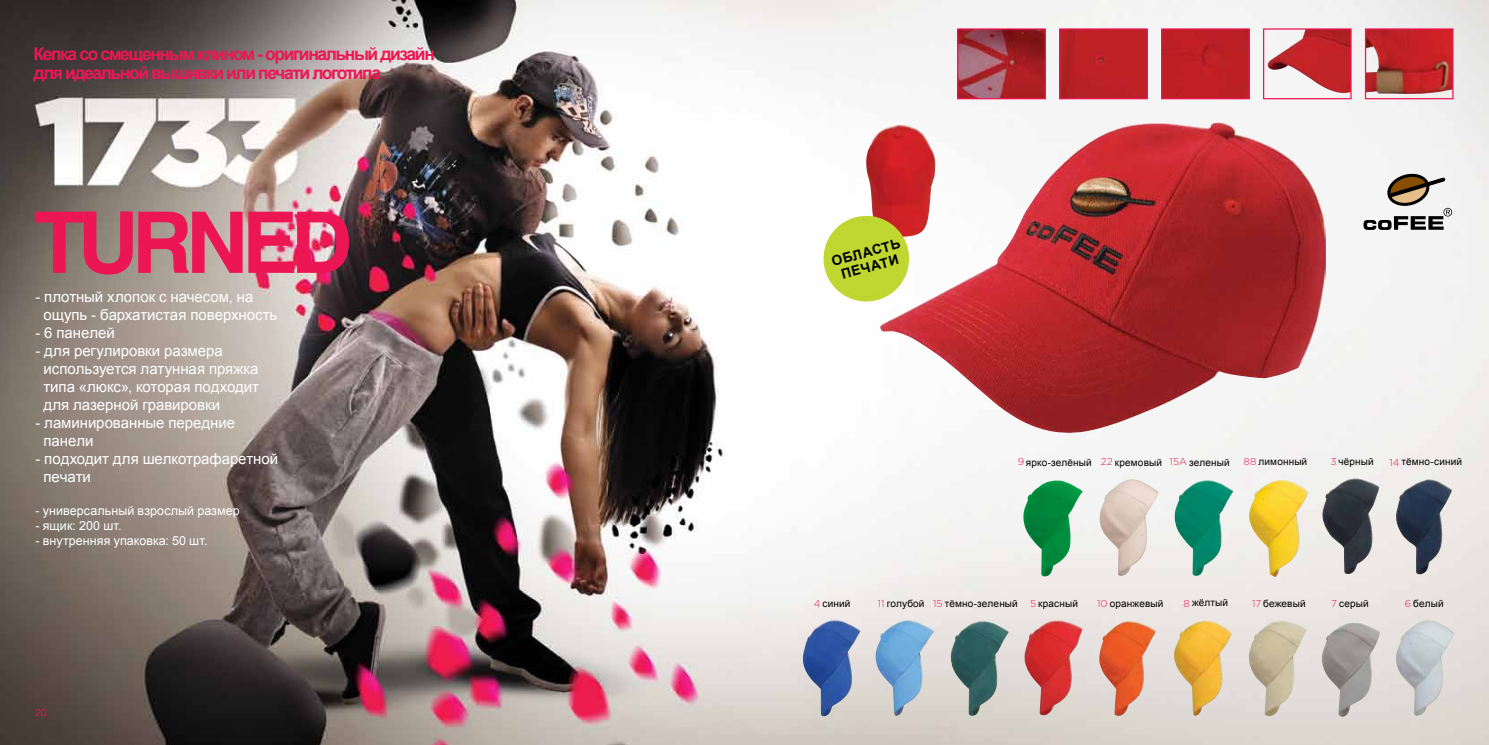
<style>
.page{position:relative;width:1489px;height:745px;background:#fff}
.page>*{position:absolute;margin:0;border:0;box-sizing:border-box;transform-origin:0 0}
.t1{font:700 85px "Swiss 721 BTCE";letter-spacing:-.08em;color:#ed1654}
.t2{font:700 17.5px/18.8px "Arial";letter-spacing:-.08em;color:#ed1654}
.t3{font:15px/18px "Arial";letter-spacing:-.005em;color:#fff}
.t4{font:700 13.75px/15px "Arial";color:#000;text-align:center}
.t5{font:12.5px "Arial";letter-spacing:.005em;color:#fff}
.t6{font:10px "Arial";letter-spacing:.015em;color:#000}
.t7{font:300 10px "Swiss 721 BTCE";color:#ed1654}
.s1{font-family:"Gotham";font-weight:300;color:#ed1654}
</style>
<div class="page">
<img style="left:0;top:0;width:1488px;height:744px">
<img style="left:880px;top:122px;width:445px;height:311px">
<img style="left:1366px;top:30px;width:85px;height:64px">
<div style="left:1364px;top:28px;width:89px;height:71px;border:1px solid #ed1654"></div>
<img style="left:1267px;top:30px;width:82px;height:63px">
<div style="left:1262px;top:28px;width:89px;height:71px;border:1px solid #ed1654"></div>
<img style="left:1061px;top:30px;width:84px;height:67px">
<div style="left:1059px;top:28px;width:88px;height:71px;border:1px solid #ed1654"></div>
<img style="left:959px;top:30px;width:84px;height:67px">
<div style="left:957px;top:28px;width:88px;height:71px;border:1px solid #ed1654"></div>
<div style="left:1162px;top:30px;width:85px;height:67px;background:#bc2025"></div>
<div style="left:1160px;top:28px;width:89px;height:71px;border:1px solid #ed1654"></div>
<svg style="left:1363px;top:174px;width:88px;height:56px"></svg>
<img style="left:950px;top:620px;width:59px;height:95px">
<img style="left:802px;top:619px;width:59px;height:96px">
<img style="left:1321px;top:621px;width:59px;height:95px">
<img style="left:1099px;top:620px;width:57px;height:95px">
<img style="left:1248px;top:620px;width:59px;height:95px">
<img style="left:1024px;top:619px;width:58px;height:95px">
<img style="left:1395px;top:619px;width:58px;height:96px">
<img style="left:1173px;top:620px;width:59px;height:95px">
<img style="left:875px;top:619px;width:59px;height:97px">
<img style="left:1395px;top:479px;width:57px;height:95px">
<img style="left:1322px;top:477px;width:57px;height:96px">
<img style="left:1248px;top:479px;width:60px;height:97px">
<img style="left:1174px;top:479px;width:59px;height:96px">
<img style="left:1023px;top:480px;width:84px;height:116px">
<img style="left:1099px;top:479px;width:59px;height:96px">
<img style="left:866px;top:124px;width:69px;height:113px">
<div style="left:823px;top:216px;width:86px;height:85px;background:#bfd730;border-radius:50%"></div>
<svg style="left:833px;top:285px;width:66px;height:13px"></svg>
<svg style="left:835px;top:219px;width:60px;height:11px"></svg>
<p class="t2" style="left:33px;top:45px;width:403px">Кепка со смещенным клином - оригинальный дизайн для идеальной вышивки или печати логотипа</p>
<h1 class="t1" style="left:34px;top:186px;width:320px">TURNED</h1>
<p class="t3" style="left:43px;top:287px;width:235px;text-indent:-8px">- плотный хлопок с начесом, на ощупь - бархатистая поверхность</p>
<p class="t3" style="left:35px;top:323px;width:81px">- 6 панелей</p>
<p class="t3" style="left:43px;top:341px;width:217px;text-indent:-8px">- для регулировки размера используется латунная пряжка типа «люкс», которая подходит для лазерной гравировки</p>
<p class="t3" style="left:43px;top:413px;width:193px;text-indent:-8px">- ламинированные передние панели</p>
<p class="t3" style="left:43px;top:449px;width:236px;text-indent:-8px">- подходит для шелкотрафаретной печати</p>
<p class="t5" style="left:35px;top:502px;width:206px">- универсальный взрослый размер</p>
<p class="t5" style="left:35px;top:517px;width:88px">- ящик: 200 шт.</p>
<p class="t5" style="left:35px;top:532px;width:173px">- внутренняя упаковка: 50 шт.</p>
<p class="t7" style="left:35px;top:705px;width:12px">20</p>
<p class="t4" style="left:830px;top:254px;width:72px;rotate:-15deg">ОБЛАСТЬ<br>ПЕЧАТИ</p>
<p class="t6" style="left:1017px;top:455px;width:214px"><span class="s1">9</span> ярко-зелёный <span class="s1">22</span> кремовый <span class="s1">15A</span> зеленый</p>
<p class="t6" style="left:1243px;top:455px;width:65px"><span class="s1">88</span> лимонный</p>
<p class="t6" style="left:1330px;top:455px;width:45px"><span class="s1">3</span> чёрный</p>
<p class="t6" style="left:1389px;top:455px;width:74px"><span class="s1">14</span> тёмно-синий</p>
<p class="t6" style="left:813px;top:596px;width:38px"><span class="s1">4</span> синий</p>
<p class="t6" style="left:877px;top:596px;width:202px"><span class="s1">11</span> голубой <span class="s1">15</span> тёмно-зеленый <span class="s1">5</span> красный</p>
<p class="t6" style="left:1096px;top:596px;width:68px"><span class="s1">10</span> оранжевый</p>
<p class="t6" style="left:1183px;top:595px;width:46px"><span class="s1">8</span> жёлтый</p>
<p class="t6" style="left:1251px;top:596px;width:55px"><span class="s1">17</span> бежевый</p>
<p class="t6" style="left:1330px;top:596px;width:39px"><span class="s1">7</span> серый</p>
<p class="t6" style="left:1404px;top:596px;width:40px"><span class="s1">6</span> белый</p>
</div>
